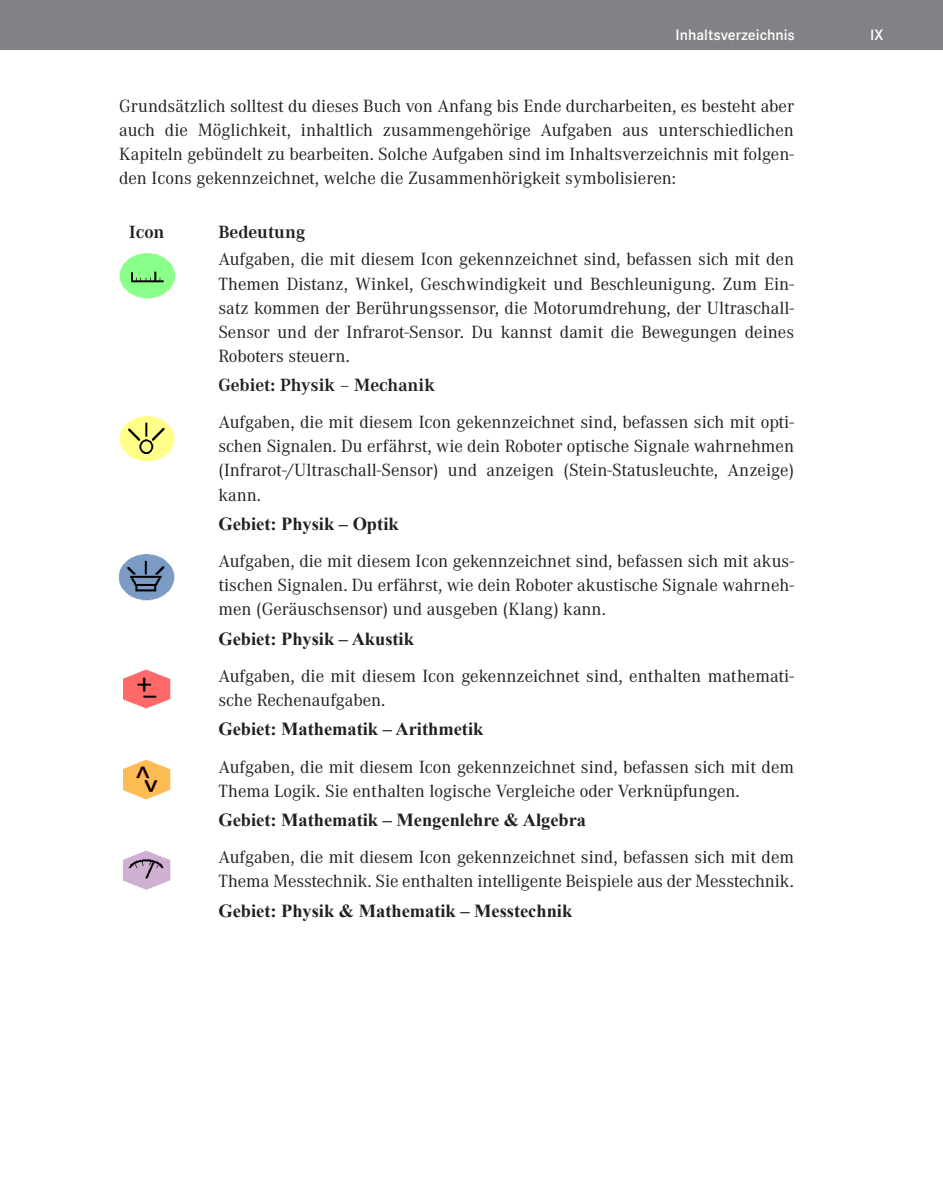
<style>
.page{position:relative;width:943px;height:1191px;background:#fff}
.page>*{position:absolute;margin:0;border:0;box-sizing:border-box;transform-origin:0 0}
.CHV_Standard{font:18.38px/24.2px "Corporate A Pro";color:#231f20;text-align:justify}
.CHV_Standard-2{font:700 18.38px "Times New Roman";color:#231f20}
.CHV_Standard-3{font:700 18.38px "Corporate A Pro";color:#231f20}
.CHV_Kolumne_rechts{font:600 15.75px "Corporate S Pro";color:#fff}
</style>
<div class="page">
<div style="left:0;top:0;width:943px;height:50px;background:#808285"></div>
<img style="left:120px;top:253px;width:54px;height:45px">
<img style="left:119px;top:416px;width:55px;height:45px">
<img style="left:119px;top:554px;width:56px;height:46px">
<img style="left:123px;top:669px;width:48px;height:39px">
<img style="left:123px;top:760px;width:48px;height:39px">
<img style="left:123px;top:850px;width:48px;height:40px">
<p class="CHV_Kolumne_rechts" style="left:675px;top:23px;width:121px">Inhaltsverzeichnis</p>
<p class="CHV_Kolumne_rechts" style="left:870px;top:23px;width:15px">IX</p>
<p class="CHV_Standard" style="left:119px;top:93px;width:676px">Grundsätzlich solltest du dieses Buch von Anfang bis Ende durcharbeiten, es besteht aber auch die Möglichkeit, inhaltlich zusammengehörige Aufgaben aus unterschiedlichen Kapiteln gebündelt zu bearbeiten. Solche Aufgaben sind im Inhaltsverzeichnis mit folgen&shy;den Icons gekennzeichnet, welche die Zusammenhörigkeit symbolisieren:</p>
<p class="CHV_Standard-3" style="left:129px;top:220px;width:37px">Icon</p>
<p class="CHV_Standard-3" style="left:218px;top:220px;width:88px">Bedeutung</p>
<p class="CHV_Standard" style="left:218px;top:246px;width:577px">Aufgaben, die mit diesem Icon gekennzeichnet sind, befassen sich mit den Themen Distanz, Winkel, Geschwindigkeit und Beschleunigung. Zum Ein&shy;satz kommen der Berührungssensor, die Motorumdrehung, der Ultraschall-Sensor und der Infrarot-Sensor. Du kannst damit die Bewegungen deines Roboters steuern.</p>
<p class="CHV_Standard-3" style="left:218px;top:372px;width:218px">Gebiet: Physik – Mechanik</p>
<p class="CHV_Standard" style="left:218px;top:409px;width:577px">Aufgaben, die mit diesem Icon gekennzeichnet sind, befassen sich mit opti&shy;schen Signalen. Du erfährst, wie dein Roboter optische Signale wahrnehmen (Infrarot-/Ultraschall-Sensor) und anzeigen (Stein-Statusleuchte, Anzeige) kann.</p>
<p class="CHV_Standard-2" style="left:218px;top:511px;width:182px">Gebiet: Physik – Optik</p>
<p class="CHV_Standard" style="left:218px;top:548px;width:577px">Aufgaben, die mit diesem Icon gekennzeichnet sind, befassen sich mit akus&shy;tischen Signalen. Du erfährst, wie dein Roboter akustische Signale wahrneh&shy;men (Geräuschsensor) und ausgeben (Klang) kann.</p>
<p class="CHV_Standard-2" style="left:218px;top:626px;width:197px">Gebiet: Physik – Akustik</p>
<p class="CHV_Standard" style="left:218px;top:663px;width:577px">Aufgaben, die mit diesem Icon gekennzeichnet sind, enthalten mathemati&shy;sche Rechenaufgaben.</p>
<p class="CHV_Standard-2" style="left:218px;top:716px;width:266px">Gebiet: Mathematik – Arithmetik</p>
<p class="CHV_Standard" style="left:218px;top:753px;width:577px">Aufgaben, die mit diesem Icon gekennzeichnet sind, befassen sich mit dem<br>Thema Logik. Sie enthalten logische Vergleiche oder Verknüpfungen.</p>
<p class="CHV_Standard-2" style="left:218px;top:807px;width:369px">Gebiet: Mathematik – Mengenlehre &amp; Algebra</p>
<p class="CHV_Standard" style="left:218px;top:844px;width:577px">Aufgaben, die mit diesem Icon gekennzeichnet sind, befassen sich mit dem<br>Thema Messtechnik. Sie enthalten intelligente Beispiele aus der Messtechnik.</p>
<p class="CHV_Standard-2" style="left:218px;top:897px;width:355px">Gebiet: Physik &amp; Mathematik – Messtechnik</p>
</div>
